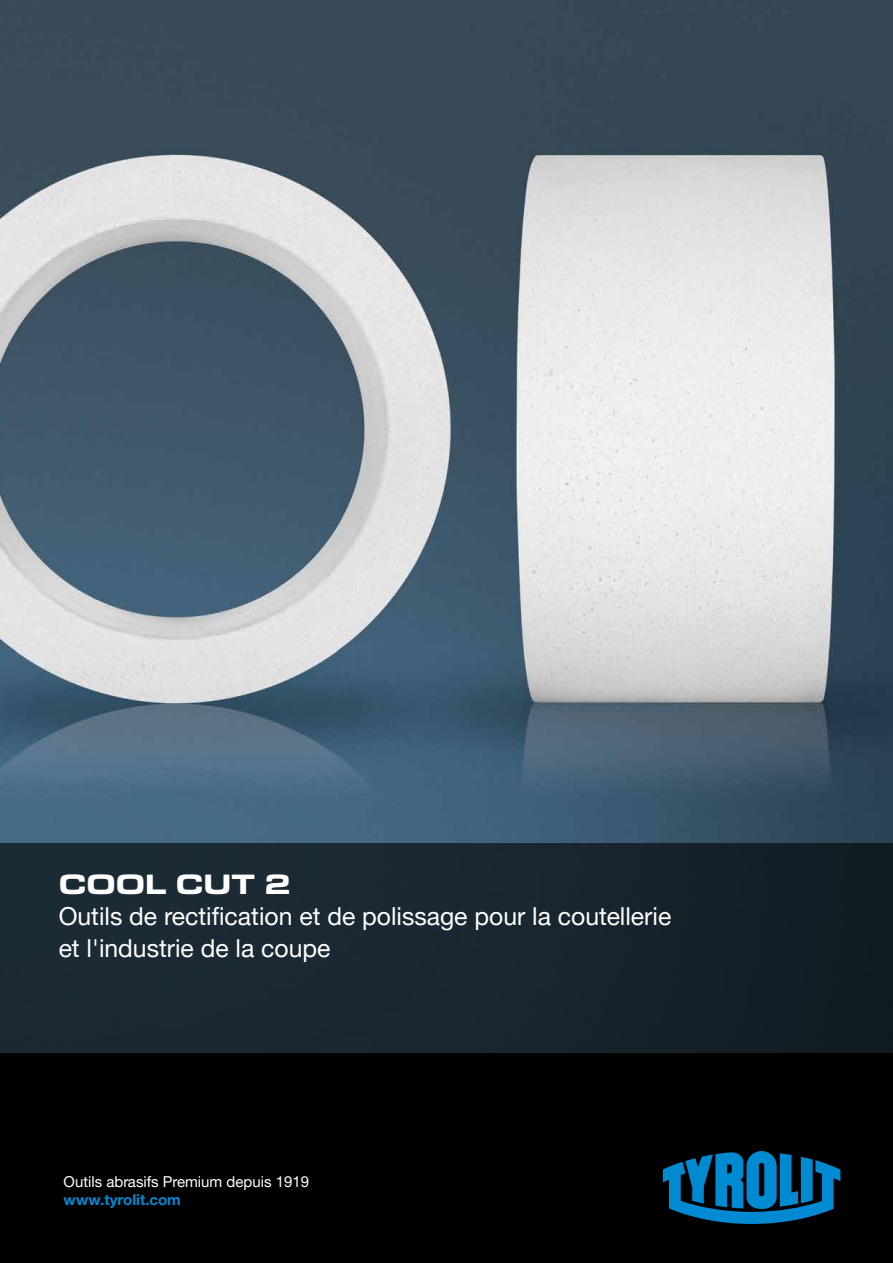
<style>
.page{position:relative;width:893px;height:1263px;background:#fff}
.page>*{position:absolute;margin:0;border:0;box-sizing:border-box;transform-origin:0 0}
.t1{font:700 expanded 28.5px "Eurostile Next W1 G";color:#fff}
.t2{font:24.75px/31.5px "Helvetica Neue LTW1 G";color:#fff}
.t3{font:15px "Helvetica Neue LTW1 G";color:#fff}
.t4{font:700 15px "Helvetica Neue LTW1 G";color:#008ad2}
</style>
<div class="page">
<img style="left:0;top:0;width:893px;height:843px">
<div style="left:0;top:1053px;width:893px;height:210px;background:#000"></div>
<div style="left:0;top:843px;width:893px;height:210px;background:linear-gradient(to right,#1e2d39,#121d25)"></div>
<svg style="left:663px;top:1151px;width:177px;height:73px"></svg>
<p class="t1" style="left:59px;top:865px;width:233px">COOL CUT 2</p>
<p class="t2" style="left:59px;top:901px;width:614px">Outils de rectification et de polissage pour la coutellerie et l'industrie de la coupe</p>
<p class="t3" style="left:64px;top:1172px;width:247px">Outils abrasifs Premium depuis 1919</p>
<p class="t4" style="left:64px;top:1190px;width:119px">www.tyrolit.com</p>
</div>
